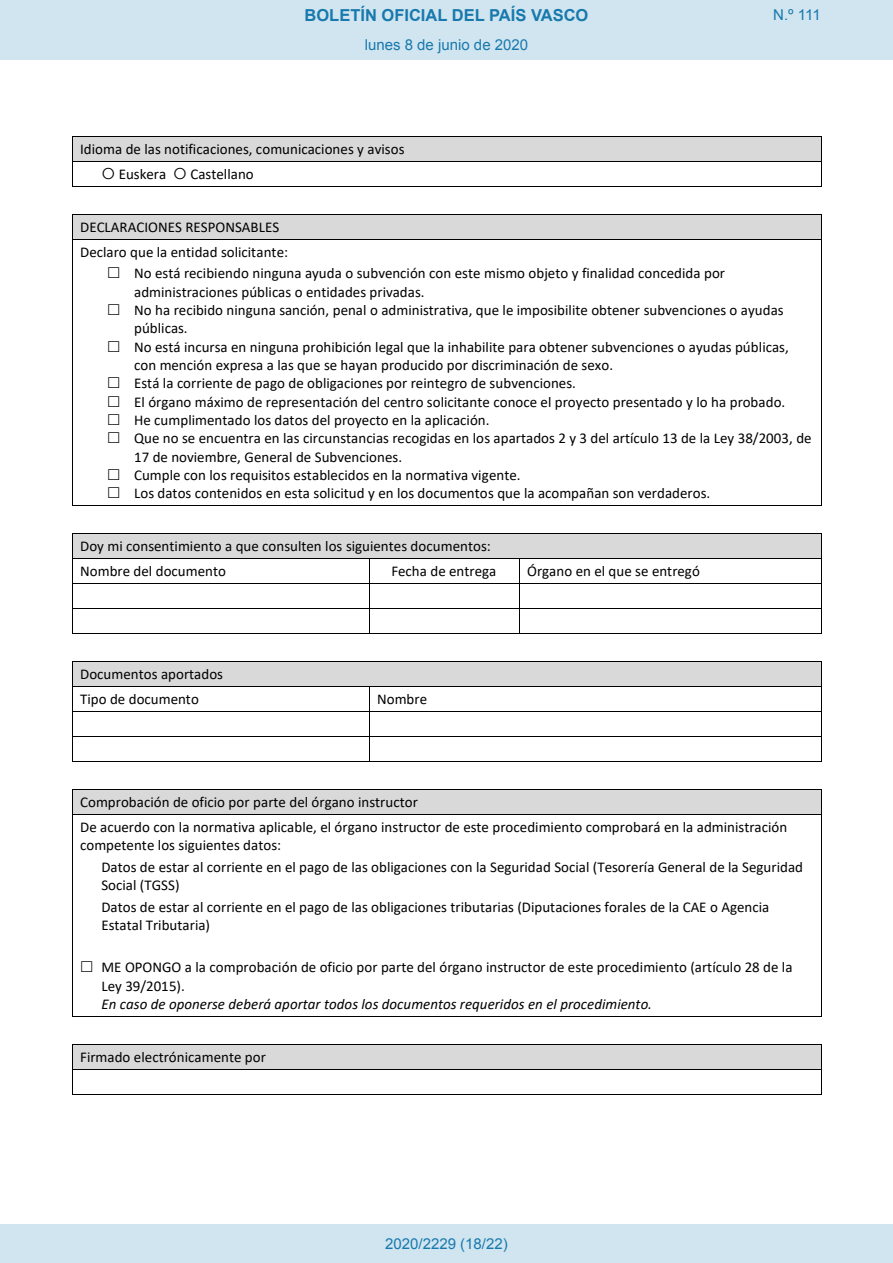
<style>
.page{position:relative;width:893px;height:1263px;background:#fff}
.page>*{position:absolute;margin:0;border:0;box-sizing:border-box;transform-origin:0 0}
.t1{font:700 16.5px "Arial";color:#1879ad}
.t2{font:15px/18.3px "Calibri";letter-spacing:.005em;color:#000}
.Paginacion_Centro{font:15px "Arial";color:#1879ad}
.s1{font-style:italic}
</style>
<div class="page">
<div style="left:72px;top:137px;width:749px;height:24px;background:#d9d9d9"></div>
<hr style="left:72px;top:136px;width:749px;height:1px;background:#000">
<hr style="left:72px;top:161px;width:749px;height:1px;background:#000">
<svg style="left:72px;top:137px;width:1px;height:49px"></svg>
<hr style="left:72px;top:186px;width:749px;height:1px;background:#000">
<svg style="left:821px;top:136px;width:1px;height:51px"></svg>
<div style="left:72px;top:215px;width:749px;height:24px;background:#d9d9d9"></div>
<hr style="left:72px;top:214px;width:749px;height:1px;background:#000">
<svg style="left:72px;top:215px;width:1px;height:24px"></svg>
<hr style="left:72px;top:239px;width:749px;height:1px;background:#000">
<svg style="left:821px;top:214px;width:1px;height:26px"></svg>
<hr style="left:72px;top:240px;width:1px;height:265px;background:#000">
<hr style="left:72px;top:505px;width:749px;height:1px;background:#000">
<hr style="left:821px;top:240px;width:1px;height:265px;background:#000">
<div style="left:72px;top:534px;width:749px;height:24px;background:#d9d9d9"></div>
<hr style="left:72px;top:533px;width:749px;height:1px;background:#000">
<hr style="left:72px;top:558px;width:297px;height:1px;background:#000">
<hr style="left:370px;top:558px;width:149px;height:1px;background:#000">
<hr style="left:519px;top:558px;width:302px;height:1px;background:#000">
<hr style="left:72px;top:583px;width:297px;height:1px;background:#000">
<hr style="left:370px;top:583px;width:149px;height:1px;background:#000">
<hr style="left:519px;top:583px;width:302px;height:1px;background:#000">
<hr style="left:72px;top:608px;width:297px;height:1px;background:#000">
<hr style="left:370px;top:608px;width:149px;height:1px;background:#000">
<hr style="left:519px;top:608px;width:302px;height:1px;background:#000">
<svg style="left:72px;top:534px;width:1px;height:99px"></svg>
<hr style="left:72px;top:633px;width:297px;height:1px;background:#000">
<svg style="left:369px;top:558px;width:1px;height:76px"></svg>
<hr style="left:370px;top:633px;width:149px;height:1px;background:#000">
<svg style="left:519px;top:559px;width:1px;height:74px"></svg>
<hr style="left:519px;top:633px;width:302px;height:1px;background:#000">
<svg style="left:821px;top:533px;width:1px;height:101px"></svg>
<div style="left:72px;top:662px;width:749px;height:24px;background:#d9d9d9"></div>
<hr style="left:72px;top:661px;width:749px;height:1px;background:#000">
<hr style="left:72px;top:686px;width:297px;height:1px;background:#000">
<hr style="left:370px;top:686px;width:451px;height:1px;background:#000">
<hr style="left:72px;top:711px;width:297px;height:1px;background:#000">
<hr style="left:370px;top:711px;width:451px;height:1px;background:#000">
<hr style="left:72px;top:736px;width:297px;height:1px;background:#000">
<hr style="left:370px;top:736px;width:451px;height:1px;background:#000">
<svg style="left:72px;top:662px;width:1px;height:99px"></svg>
<hr style="left:72px;top:761px;width:297px;height:1px;background:#000">
<svg style="left:369px;top:686px;width:1px;height:76px"></svg>
<hr style="left:370px;top:761px;width:451px;height:1px;background:#000">
<svg style="left:821px;top:661px;width:1px;height:101px"></svg>
<div style="left:72px;top:790px;width:749px;height:24px;background:#d9d9d9"></div>
<hr style="left:72px;top:789px;width:749px;height:1px;background:#000">
<svg style="left:72px;top:790px;width:1px;height:24px"></svg>
<hr style="left:72px;top:814px;width:749px;height:1px;background:#000">
<svg style="left:821px;top:789px;width:1px;height:26px"></svg>
<hr style="left:72px;top:815px;width:1px;height:201px;background:#000">
<hr style="left:72px;top:1016px;width:749px;height:1px;background:#000">
<hr style="left:821px;top:815px;width:1px;height:201px;background:#000">
<div style="left:80px;top:1044px;width:733px;height:25px;background:#d9d9d9"></div>
<hr style="left:72px;top:1044px;width:749px;height:1px;background:#000">
<hr style="left:72px;top:1069px;width:749px;height:1px;background:#000">
<svg style="left:72px;top:1045px;width:1px;height:49px"></svg>
<hr style="left:72px;top:1094px;width:749px;height:1px;background:#000">
<svg style="left:821px;top:1044px;width:1px;height:51px"></svg>
<div style="left:0;top:0;width:893px;height:60px;background:#d0e5f0"></div>
<div style="left:0;top:1225px;width:893px;height:38px;background:#d0e5f0"></div>
<p class="t1" style="left:305px;top:4px;width:285px">BOLETÍN OFICIAL DEL PAÍS VASCO</p>
<p class="Paginacion_Centro" style="left:773px;top:5px;width:49px">N.º 111</p>
<p class="Paginacion_Centro" style="left:365px;top:35px;width:165px">lunes 8 de junio de 2020</p>
<p class="t2" style="left:119px;top:136px;width:287px;line-height:25px;text-indent:-39px">Idioma de las notificaciones, comunicaciones y avisos<br>Euskera</p>
<p class="t2" style="left:190px;top:165px;width:65px">Castellano</p>
<p class="t2" style="left:80px;top:214px;width:209px;line-height:25px">DECLARACIONES RESPONSABLES<br>Declaro que la entidad solicitante:</p>
<p class="t2" style="left:134px;top:264px;width:679px">No está recibiendo ninguna ayuda o subvención con este mismo objeto y finalidad concedida por administraciones públicas o entidades privadas.<br>No ha recibido ninguna sanción, penal o administrativa, que le imposibilite obtener subvenciones o ayudas públicas.<br>No está incursa en ninguna prohibición legal que la inhabilite para obtener subvenciones o ayudas públicas, con mención expresa a las que se hayan producido por discriminación de sexo.<br>Está la corriente de pago de obligaciones por reintegro de subvenciones.<br>El órgano máximo de representación del centro solicitante conoce el proyecto presentado y lo ha probado.<br>He cumplimentado los datos del proyecto en la aplicación.<br>Que no se encuentra en las circunstancias recogidas en los apartados 2 y 3 del artículo 13 de la Ley 38/2003, de 17 de noviembre, General de Subvenciones.<br>Cumple con los requisitos establecidos en la normativa vigente.<br>Los datos contenidos en esta solicitud y en los documentos que la acompañan son verdaderos.</p>
<p class="t2" style="left:80px;top:533px;width:412px;line-height:25px">Doy mi consentimiento a que consulten los siguientes documentos:<br>Nombre del documento</p>
<p class="t2" style="left:391px;top:561px;width:107px">Fecha de entrega</p>
<p class="t2" style="left:527px;top:561px;width:174px">Órgano en el que se entregó</p>
<p class="t2" style="left:80px;top:661px;width:144px;line-height:25.2px">Documentos aportados<br>Tipo de documento</p>
<p class="t2" style="left:377px;top:690px;width:52px">Nombre</p>
<p class="t2" style="left:80px;top:789px;width:709px;line-height:25px">Comprobación de oficio por parte del órgano instructor<br>De acuerdo con la normativa aplicable, el órgano instructor de este procedimiento comprobará en la administración</p>
<p class="t2" style="left:101px;top:834px;width:703px;line-height:21.5px;text-indent:-21px">competente los siguientes datos:<br>Datos de estar al corriente en el pago de las obligaciones con la Seguridad Social (Tesorería General de la Seguridad</p>
<p class="t2" style="left:101px;top:874px;width:669px;line-height:21.6px">Social (TGSS)<br>Datos de estar al corriente en el pago de las obligaciones tributarias (Diputaciones forales de la CAE o Agencia</p>
<p class="t2" style="left:101px;top:915px;width:110px">Estatal Tributaria)</p>
<p class="t2" style="left:101px;top:958px;width:693px">ME OPONGO a la comprobación de oficio por parte del órgano instructor de este procedimiento (artículo 28 de la<br>Ley 39/2015).<br><span class="s1">En caso de oponerse deberá aportar todos los documentos requeridos en el procedimiento.</span></p>
<p class="t2" style="left:80px;top:1047px;width:187px">Firmado electrónicamente por</p>
<p class="Paginacion_Centro" style="left:385px;top:1234px;width:124px">2020/2229 (18/22)</p>
</div>
